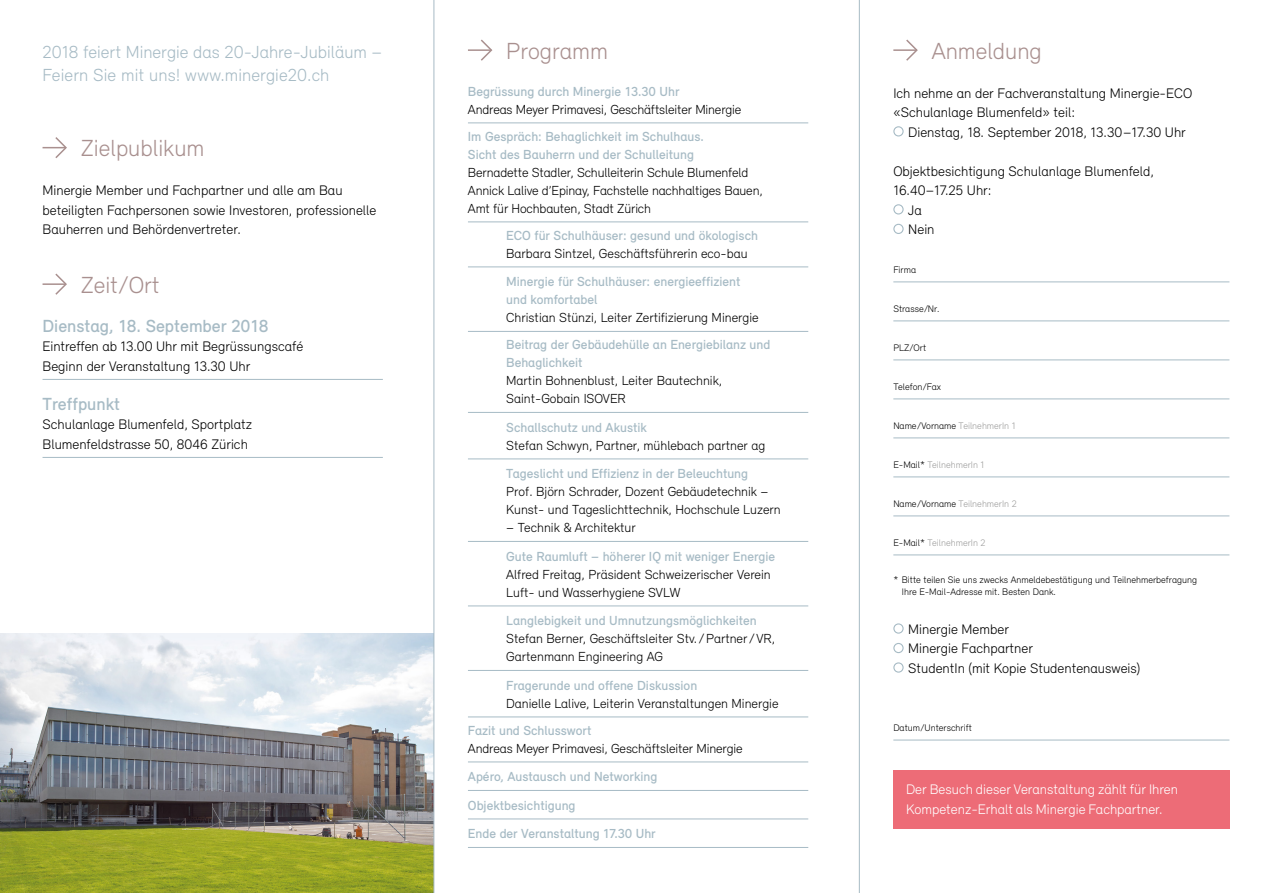
<style>
.page{position:relative;width:1272px;height:893px;background:#fff}
.page>*{position:absolute;margin:0;border:0;box-sizing:border-box;transform-origin:0 0}
.t1{font:300 24px "Relevant";color:#a9908f}
.t2{font:300 18px/22.5px "Relevant";color:#a7bbc5}
.t3{font:500 18px "Relevant";color:#a7bbc5}
.t4{font:300 14.25px/19.5px "Relevant";color:#000}
.t5{font:300 14.25px/19.5px "Relevant";color:#fff}
.t6{font:300 13.5px/18px "Relevant";color:#000}
.t7{font:500 13.5px/18px "Relevant";color:#a7bbc5}
.t8{font:300 9.75px/12px "Relevant";color:#000}
.t9{font:300 9.75px "Relevant";color:#9d9d9c}
.s1{color:#000}
</style>
<div class="page">
<hr style="left:468px;top:123px;width:340px;height:1px;background:#a7bbc5">
<hr style="left:468px;top:222px;width:340px;height:1px;background:#a7bbc5">
<hr style="left:468px;top:267px;width:340px;height:1px;background:#a7bbc5">
<hr style="left:468px;top:331px;width:340px;height:1px;background:#a7bbc5">
<hr style="left:468px;top:412px;width:340px;height:1px;background:#a7bbc5">
<hr style="left:468px;top:459px;width:340px;height:1px;background:#a7bbc5">
<hr style="left:468px;top:541px;width:340px;height:1px;background:#a7bbc5">
<hr style="left:468px;top:606px;width:340px;height:1px;background:#a7bbc5">
<hr style="left:468px;top:670px;width:340px;height:1px;background:#a7bbc5">
<hr style="left:468px;top:717px;width:340px;height:1px;background:#a7bbc5">
<hr style="left:468px;top:762px;width:340px;height:1px;background:#a7bbc5">
<hr style="left:468px;top:790px;width:340px;height:1px;background:#a7bbc5">
<hr style="left:468px;top:819px;width:340px;height:1px;background:#a7bbc5">
<hr style="left:468px;top:847px;width:340px;height:1px;background:#a7bbc5">
<hr style="left:468px;top:49px;width:23px;height:2px;background:#a9908f">
<svg style="left:479px;top:39px;width:14px;height:22px"></svg>
<img style="left:0;top:634px;width:433px;height:259px">
<hr style="left:43px;top:379px;width:340px;height:1px;background:#a7bbc5">
<hr style="left:43px;top:457px;width:340px;height:1px;background:#a7bbc5">
<svg style="left:43px;top:137px;width:24px;height:21px"></svg>
<hr style="left:43px;top:283px;width:23px;height:2px;background:#a9908f">
<svg style="left:54px;top:273px;width:13px;height:22px"></svg>
<hr style="left:893px;top:282px;width:336px;height:1px;background:#a7bbc5">
<hr style="left:893px;top:321px;width:336px;height:1px;background:#a7bbc5">
<hr style="left:893px;top:360px;width:336px;height:1px;background:#a7bbc5">
<hr style="left:893px;top:399px;width:336px;height:1px;background:#a7bbc5">
<hr style="left:893px;top:438px;width:336px;height:1px;background:#a7bbc5">
<hr style="left:893px;top:477px;width:336px;height:1px;background:#a7bbc5">
<hr style="left:893px;top:516px;width:336px;height:1px;background:#a7bbc5">
<hr style="left:893px;top:555px;width:336px;height:1px;background:#a7bbc5">
<hr style="left:893px;top:740px;width:336px;height:1px;background:#a7bbc5">
<hr style="left:893px;top:49px;width:23px;height:2px;background:#a9908f">
<svg style="left:904px;top:39px;width:14px;height:22px"></svg>
<div style="left:893px;top:126px;width:10px;height:11px;border:1px solid #a7bbc5;border-radius:50%"></div>
<div style="left:893px;top:204px;width:10px;height:11px;border:1px solid #a7bbc5;border-radius:50%"></div>
<div style="left:893px;top:224px;width:10px;height:10px;border:1px solid #a7bbc5;border-radius:50%"></div>
<div style="left:893px;top:623px;width:10px;height:11px;border:1px solid #a7bbc5;border-radius:50%"></div>
<div style="left:893px;top:643px;width:10px;height:10px;border:1px solid #a7bbc5;border-radius:50%"></div>
<div style="left:893px;top:662px;width:10px;height:11px;border:1px solid #a7bbc5;border-radius:50%"></div>
<div style="left:893px;top:770px;width:336px;height:59px;background:#ed6c77"></div>
<hr style="left:433px;top:0;width:1px;height:893px;background:#a7bbc5">
<hr style="left:859px;top:0;width:1px;height:893px;background:#a7bbc5">
<h2 class="t2" style="left:43px;top:40px;width:341px">2018 feiert Minergie das 20-Jahre-Jubiläum –<br>Feiern Sie mit uns! www.minergie20.ch</h2>
<h1 class="t1" style="left:81px;top:134px;width:125px">Zielpublikum</h1>
<p class="t4" style="left:43px;top:180px;width:335px">Minergie Member und Fachpartner und alle am Bau beteiligten Fachpersonen sowie Investoren, professionelle<br>Bauherren und Behördenvertreter.</p>
<h1 class="t1" style="left:81px;top:270px;width:80px">Zeit/Ort</h1>
<h2 class="t3" style="left:43px;top:315px;width:228px">Dienstag, 18. September 2018</h2>
<p class="t4" style="left:43px;top:336px;width:262px">Eintreffen ab 13.00 Uhr mit Begrüssungscafé<br>Beginn der Veranstaltung 13.30 Uhr</p>
<h2 class="t3" style="left:43px;top:393px;width:79px">Treffpunkt</h2>
<p class="t4" style="left:43px;top:414px;width:211px">Schulanlage Blumenfeld, Sportplatz<br>Blumenfeldstrasse 50, 8046 Zürich</p>
<h1 class="t1" style="left:506px;top:36px;width:103px">Programm</h1>
<p class="t7" style="left:468px;top:82px;width:213px">Begrüssung durch Minergie 13.30 Uhr</p>
<p class="t6" style="left:468px;top:100px;width:275px">Andreas Meyer Primavesi, Geschäftsleiter Minergie</p>
<p class="t7" style="left:468px;top:127px;width:237px">Im Gespräch: Behaglichkeit im Schulhaus.<br>Sicht des Bauherrn und der Schulleitung</p>
<p class="t6" style="left:468px;top:163px;width:296px">Bernadette Stadler, Schulleiterin Schule Blumenfeld<br>Annick Lalive d’Epinay, Fachstelle nachhaltiges Bauen,<br>Amt für Hochbauten, Stadt Zürich</p>
<p class="t7" style="left:506px;top:226px;width:253px">ECO für Schulhäuser: gesund und ökologisch</p>
<p class="t6" style="left:506px;top:244px;width:243px">Barbara Sintzel, Geschäftsführerin eco-bau</p>
<p class="t7" style="left:506px;top:273px;width:236px">Minergie für Schulhäuser: energieeffizient und komfortabel</p>
<p class="t6" style="left:506px;top:309px;width:254px">Christian Stünzi, Leiter Zertifizierung Minergie</p>
<p class="t7" style="left:506px;top:336px;width:265px">Beitrag der Gebäudehülle an Energiebilanz und<br>Behaglichkeit</p>
<p class="t6" style="left:506px;top:372px;width:217px">Martin Bohnenblust, Leiter Bautechnik,<br>Saint-Gobain ISOVER</p>
<p class="t7" style="left:506px;top:418px;width:142px">Schallschutz und Akustik</p>
<p class="t6" style="left:506px;top:436px;width:260px">Stefan Schwyn, Partner, mühlebach partner ag</p>
<p class="t7" style="left:506px;top:465px;width:243px">Tageslicht und Effizienz in der Beleuchtung</p>
<p class="t6" style="left:506px;top:483px;width:276px">Prof. Björn Schrader, Dozent Gebäudetechnik –<br>Kunst- und Tageslichttechnik, Hochschule Luzern</p>
<p class="t6" style="left:506px;top:519px;width:131px">– Technik &amp; Architektur</p>
<p class="t7" style="left:506px;top:547px;width:270px">Gute Raumluft – höherer IQ mit weniger Energie</p>
<p class="t6" style="left:506px;top:565px;width:266px">Alfred Freitag, Präsident Schweizerischer Verein<br>Luft- und Wasserhygiene SVLW</p>
<p class="t7" style="left:506px;top:612px;width:252px">Langlebigkeit und Umnutzungsmöglichkeiten</p>
<p class="t6" style="left:506px;top:630px;width:270px">Stefan Berner, Geschäftsleiter Stv. /Partner /VR,<br>Gartenmann Engineering AG</p>
<p class="t7" style="left:506px;top:676px;width:192px">Fragerunde und offene Diskussion</p>
<p class="t6" style="left:506px;top:694px;width:274px">Danielle Lalive, Leiterin Veranstaltungen Minergie</p>
<p class="t7" style="left:468px;top:721px;width:125px">Fazit und Schlusswort</p>
<p class="t6" style="left:468px;top:739px;width:276px">Andreas Meyer Primavesi, Geschäftsleiter Minergie</p>
<p class="t7" style="left:468px;top:762px;width:191px;line-height:28.5px">Apéro, Austausch und Networking<br>Objektbesichtigung<br>Ende der Veranstaltung 17.30 Uhr</p>
<h1 class="t1" style="left:931px;top:36px;width:112px">Anmeldung</h1>
<p class="t4" style="left:893px;top:83px;width:300px">Ich nehme an der Fachveranstaltung Minergie-ECO «Schulanlage Blumenfeld» teil:</p>
<p class="t4" style="left:908px;top:122px;width:279px">Dienstag, 18. September 2018, 13.30–17.30 Uhr</p>
<p class="t4" style="left:893px;top:161px;width:262px">Objektbesichtigung Schulanlage Blumenfeld,</p>
<p class="t4" style="left:893px;top:180px;width:100px">16.40–17.25 Uhr:</p>
<p class="t4" style="left:908px;top:200px;width:15px">Ja</p>
<p class="t4" style="left:908px;top:219px;width:28px">Nein</p>
<p class="t8" style="left:893px;top:264px;width:24px">Firma</p>
<p class="t8" style="left:893px;top:303px;width:47px">Strasse/Nr.</p>
<p class="t8" style="left:893px;top:342px;width:34px">PLZ/Ort</p>
<p class="t8" style="left:893px;top:381px;width:49px">Telefon/Fax</p>
<p class="t9" style="left:893px;top:420px;width:124px"><span class="s1">Name/Vorname</span> TeilnehmerIn 1</p>
<p class="t9" style="left:893px;top:459px;width:93px"><span class="s1">E-Mail*</span> TeilnehmerIn 1</p>
<p class="t9" style="left:893px;top:498px;width:125px"><span class="s1">Name/Vorname</span> TeilnehmerIn 2</p>
<p class="t9" style="left:893px;top:537px;width:94px"><span class="s1">E-Mail*</span> TeilnehmerIn 2</p>
<p class="t8" style="left:901px;top:573px;width:296px;text-indent:-9px">* Bitte teilen Sie uns zwecks Anmeldebestätigung und Teilnehmerbefragung<br>Ihre E-Mail-Adresse mit. Besten Dank.</p>
<p class="t4" style="left:908px;top:619px;width:234px">Minergie Member<br>Minergie Fachpartner<br>StudentIn (mit Kopie Studentenausweis)</p>
<p class="t8" style="left:893px;top:722px;width:80px">Datum/Unterschrift</p>
<p class="t5" style="left:906px;top:779px;width:273px">Der Besuch dieser Veranstaltung zählt für Ihren<br>Kompetenz-Erhalt als Minergie Fachpartner.</p>
</div>
